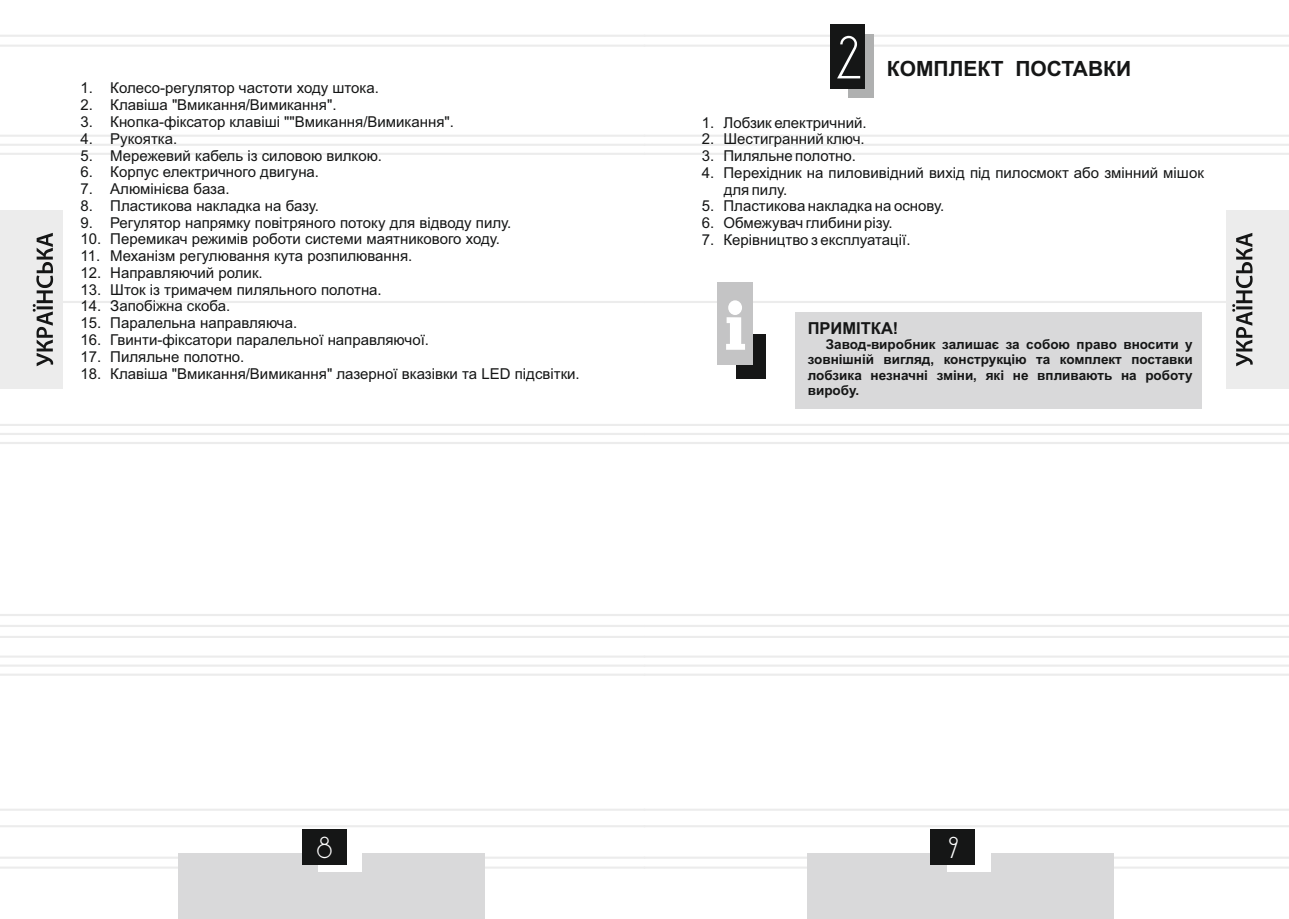
<style>
.page{position:relative;width:1289px;height:919px;background:#fff}
.page>*{position:absolute;margin:0;border:0;box-sizing:border-box;transform-origin:0 0}
.t1{font:52.5px "DS Standart Cyr";color:#fff}
.t2{font:26.25px "DS Standart Cyr";color:#fff}
.t3{font:700 21px "Arial";color:#151616}
.t4{font:700 16.5px "Arial";color:#151616}
.t5{font:15px/16.8px "Arial";color:#151616}
.t6{font:700 13.5px/15.1px "Arial";color:#151616;text-align:justify}
</style>
<div class="page">
<hr style="left:644px;top:135px;width:644px;height:2px;background:#ececec">
<hr style="left:644px;top:153px;width:644px;height:2px;background:#ececec">
<hr style="left:644px;top:424px;width:644px;height:2px;background:#ececec">
<hr style="left:644px;top:442px;width:644px;height:2px;background:#ececec">
<hr style="left:644px;top:614px;width:644px;height:2px;background:#ececec">
<hr style="left:644px;top:635px;width:644px;height:3px;background:#ececec">
<hr style="left:644px;top:655px;width:644px;height:2px;background:#ececec">
<hr style="left:644px;top:673px;width:644px;height:2px;background:#ececec">
<hr style="left:644px;top:856px;width:644px;height:2px;background:#ececec">
<hr style="left:644px;top:866px;width:644px;height:2px;background:#ececec">
<hr style="left:644px;top:35px;width:644px;height:2px;background:#ececec">
<hr style="left:644px;top:45px;width:644px;height:2px;background:#ececec">
<hr style="left:644px;top:808px;width:644px;height:2px;background:#ececec">
<hr style="left:644px;top:825px;width:644px;height:2px;background:#ececec">
<hr style="left:644px;top:301px;width:644px;height:2px;background:#ececec">
<hr style="left:0;top:135px;width:644px;height:2px;background:#ececec">
<hr style="left:0;top:144px;width:1288px;height:2px;background:#ececec">
<hr style="left:0;top:153px;width:644px;height:2px;background:#ececec">
<hr style="left:0;top:424px;width:644px;height:2px;background:#ececec">
<hr style="left:0;top:433px;width:1288px;height:2px;background:#ececec">
<hr style="left:0;top:442px;width:644px;height:2px;background:#ececec">
<hr style="left:0;top:614px;width:644px;height:2px;background:#ececec">
<hr style="left:0;top:625px;width:1288px;height:2px;background:#ececec">
<hr style="left:0;top:635px;width:644px;height:3px;background:#ececec">
<hr style="left:0;top:655px;width:644px;height:2px;background:#ececec">
<hr style="left:0;top:664px;width:1288px;height:3px;background:#f1f1f1">
<hr style="left:0;top:673px;width:644px;height:2px;background:#ececec">
<hr style="left:0;top:856px;width:644px;height:2px;background:#ececec">
<hr style="left:0;top:866px;width:644px;height:2px;background:#ececec">
<hr style="left:0;top:35px;width:644px;height:2px;background:#ececec">
<hr style="left:0;top:45px;width:644px;height:2px;background:#ececec">
<hr style="left:0;top:808px;width:644px;height:2px;background:#ececec">
<hr style="left:0;top:825px;width:644px;height:2px;background:#ececec">
<hr style="left:0;top:301px;width:644px;height:2px;background:#ececec">
<div style="left:178px;top:853px;width:307px;height:65px;background:#d9d9da"></div>
<div style="left:318px;top:832px;width:44px;height:39px;background:#fff"></div>
<div style="left:301px;top:829px;width:45px;height:36px;background:#151616"></div>
<div style="left:0;top:210px;width:62px;height:179px;background:#ececec"></div>
<svg style="left:33px;top:233px;width:20px;height:133px"></svg>
<div style="left:807px;top:853px;width:306px;height:65px;background:#d9d9da"></div>
<div style="left:946px;top:832px;width:44px;height:39px;background:#fff"></div>
<div style="left:930px;top:829px;width:45px;height:36px;background:#151616"></div>
<div style="left:1226px;top:210px;width:62px;height:179px;background:#ececec"></div>
<svg style="left:1232px;top:233px;width:20px;height:133px"></svg>
<div style="left:848px;top:34px;width:25px;height:64px;background:#afb0b0"></div>
<div style="left:830px;top:24px;width:35px;height:64px;background:#151616"></div>
<div style="left:736px;top:334px;width:29px;height:44px;background:#151616"></div>
<div style="left:717px;top:282px;width:36px;height:83px;background:#c4c4c5"></div>
<svg style="left:726px;top:300px;width:19px;height:50px"></svg>
<div style="left:794px;top:312px;width:407px;height:96px;background:#d9d9da"></div>
<p class="t5" style="left:81px;top:81px;width:300px">1. Колесо-регулятор частоти ходу штока.</p>
<p class="t5" style="left:81px;top:98px;width:257px">2. Клавіша "Вмикання/Вимикання".</p>
<p class="t5" style="left:81px;top:115px;width:375px">3. Кнопка-фіксатор клавіші ""Вмикання/Вимикання".</p>
<p class="t5" style="left:81px;top:131px;width:98px">4. Рукоятка.</p>
<p class="t5" style="left:81px;top:148px;width:303px">5. Мережевий кабель із силовою вилкою.</p>
<p class="t5" style="left:81px;top:165px;width:240px">6. Корпус електричного двигуна.</p>
<p class="t5" style="left:81px;top:182px;width:150px">7. Алюмінієва база.</p>
<p class="t5" style="left:81px;top:198px;width:240px">8. Пластикова накладка на базу.</p>
<p class="t5" style="left:81px;top:215px;width:432px">9. Регулятор напрямку повітряного потоку для відводу пилу.</p>
<p class="t5" style="left:81px;top:232px;width:421px">10. Перемикач режимів роботи системи маятникового ходу.</p>
<p class="t5" style="left:81px;top:249px;width:333px">11. Механізм регулювання кута розпилювання.</p>
<p class="t5" style="left:81px;top:265px;width:184px">12. Направляючий ролик.</p>
<p class="t5" style="left:81px;top:282px;width:303px">13. Шток із тримачем пиляльного полотна.</p>
<p class="t5" style="left:81px;top:299px;width:151px">14. Запобіжна скоба.</p>
<p class="t5" style="left:81px;top:316px;width:218px">15. Паралельна направляюча.</p>
<p class="t5" style="left:81px;top:333px;width:350px">16. Гвинти-фіксатори паралельної направляючої.</p>
<p class="t5" style="left:81px;top:349px;width:165px">17. Пиляльне полотно.</p>
<p class="t5" style="left:81px;top:366px;width:500px">18. Клавіша "Вмикання/Вимикання" лазерної вказівки та LED підсвітки.</p>
<h1 class="t1" style="left:836px;top:36px;width:27px">2</h1>
<h3 class="t3" style="left:887px;top:60px;width:246px">КОМПЛЕКТ ПОСТАВКИ</h3>
<p class="t5" style="left:702px;top:115px;width:166px">1. Лобзик електричний.</p>
<p class="t5" style="left:702px;top:132px;width:164px">2. Шестигранний ключ.</p>
<p class="t5" style="left:702px;top:149px;width:156px">3. Пиляльне полотно.</p>
<p class="t5" style="left:723px;top:165px;width:481px;text-indent:-22px">4. Перехідник на пиловивідний вихід під пилосмокт або змінний мішок для пилу.</p>
<p class="t5" style="left:702px;top:199px;width:244px">5. Пластикова накладка на основу.</p>
<p class="t5" style="left:702px;top:216px;width:192px">6. Обмежувач глибини різу.</p>
<p class="t5" style="left:702px;top:233px;width:210px">7. Керівництво з експлуатації.</p>
<p class="t4" style="left:807px;top:321px;width:92px">ПРИМІТКА!</p>
<p class="t6" style="left:807px;top:338px;width:386px;text-indent:18px">Завод-виробник залишає за собою право вносити у зовнішній вигляд, конструкцію та комплект поставки лобзика незначні зміни, які не впливають на роботу виробу.</p>
<h2 class="t2" style="left:317px;top:836px;width:17px">8</h2>
<h2 class="t2" style="left:948px;top:836px;width:11px">9</h2>
</div>
